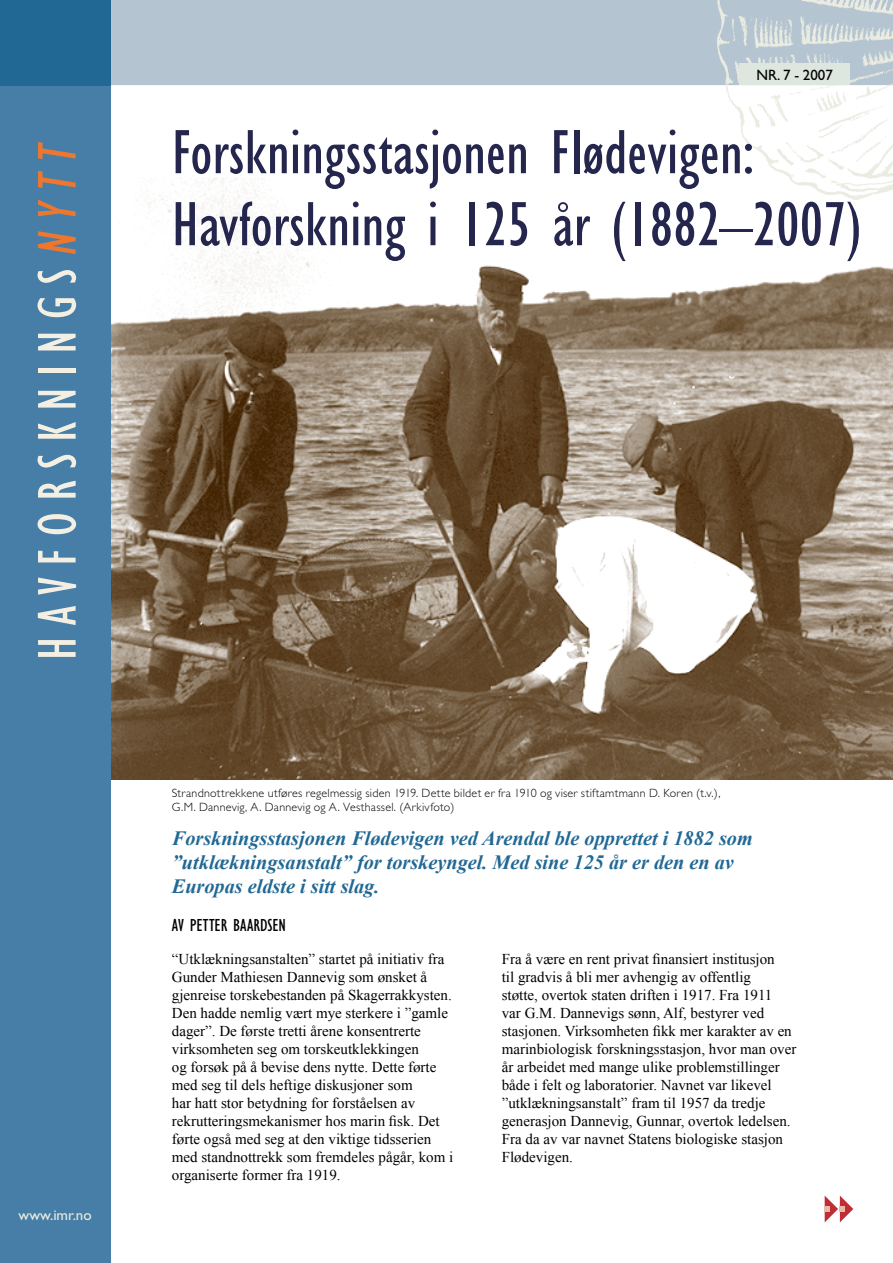
<style>
.page{position:relative;width:893px;height:1263px;background:#fff}
.page>*{position:absolute;margin:0;border:0;box-sizing:border-box;transform-origin:0 0}
.t1{font:condensed 64.5px/72px "Gill Sans";color:#24264d}
.t2{font:condensed 56.25px "Gill Sans";letter-spacing:.2em;color:#f3f0e3}
.t3{font:italic 700 20.25px/24.3px "Times New Roman";color:#216894}
.t4{font:condensed 18px "Gill Sans";letter-spacing:-.005em;color:#000}
.t5{font:15px/18px "Times New Roman";color:#000}
.t6{font:15px "Gill Sans";color:#eaecdd}
.t7{font:15px "Gill Sans";color:#000}
.t8{font:300 12px/14.4px "Gill Sans";letter-spacing:.02em;color:#000}
.s1{font-style:italic;color:#ee7730}
</style>
<div class="page">
<img style="left:111px;top:178px;width:782px;height:602px">
<div style="left:111px;top:0;width:591px;height:85px;background:#b4c5d1"></div>
<div style="left:0;top:85px;width:111px;height:1178px;background:#467ea8"></div>
<div style="left:0;top:0;width:111px;height:85px;background:#216894"></div>
<img style="left:702px;top:0;width:191px;height:210px">
<div style="left:739px;top:64px;width:111px;height:21px;background:#dee6e0"></div>
<svg style="left:825px;top:1195px;width:28px;height:27px"></svg>
<h2 class="t2" style="left:27px;top:660px;width:524px;rotate:-90deg">HAVFORSKNINGS<span class="s1">nytt</span></h2>
<p class="t6" style="left:19px;top:1206px;width:75px">www.imr.no</p>
<p class="t7" style="left:756px;top:66px;width:78px">NR. 7 - 2007</p>
<h1 class="t1" style="left:172px;top:117px;width:691px">Forskningsstasjonen Flødevigen:<br>Havforskning i 125 år (1882–2007)</h1>
<p class="t8" style="left:172px;top:786px;width:550px">Strandnottrekkene utføres regelmessig siden 1919. Dette bildet er fra 1910 og viser stiftamtmann D. Koren (t.v.),<br>G.M. Dannevig, A. Dannevig og A. Vesthassel. (Arkivfoto)</p>
<h3 class="t3" style="left:172px;top:825px;width:582px">Forskningsstasjonen Flødevigen ved Arendal ble opprettet i 1882 som ”utklækningsanstalt” for torskeyngel. Med sine 125 år er den en av<br>Europas eldste i sitt slag.</h3>
<p class="t4" style="left:172px;top:915px;width:114px">Av Petter Baardsen</p>
<p class="t5" style="left:172px;top:950px;width:283px">“Utklækningsanstalten” startet på initiativ fra Gunder Mathiesen Dannevig som ønsket å gjenreise torskebestanden på Skagerrakkysten.<br>Den hadde nemlig vært mye sterkere i ”gamle dager”. De første tretti årene konsentrerte virksomheten seg om torskeutklekkingen<br>og forsøk på å bevise dens nytte. Dette førte med seg til dels heftige diskusjoner som<br>har hatt stor betydning for forståelsen av rekrutteringsmekanismer hos marin fisk. Det førte også med seg at den viktige tidsserien med standnottrekk som fremdeles pågår, kom i organiserte former fra 1919.</p>
<p class="t5" style="left:502px;top:950px;width:296px">Fra å være en rent privat finansiert institusjon<br>til gradvis å bli mer avhengig av offentlig<br>støtte, overtok staten driften i 1917. Fra 1911<br>var G.M. Dannevigs sønn, Alf, bestyrer ved stasjonen. Virksomheten fikk mer karakter av en marinbiologisk forskningsstasjon, hvor man over år arbeidet med mange ulike problemstillinger både i felt og laboratorier. Navnet var likevel ”utklækningsanstalt” fram til 1957 da tredje generasjon Dannevig, Gunnar, overtok ledelsen.<br>Fra da av var navnet Statens biologiske stasjon Flødevigen.</p>
</div>
